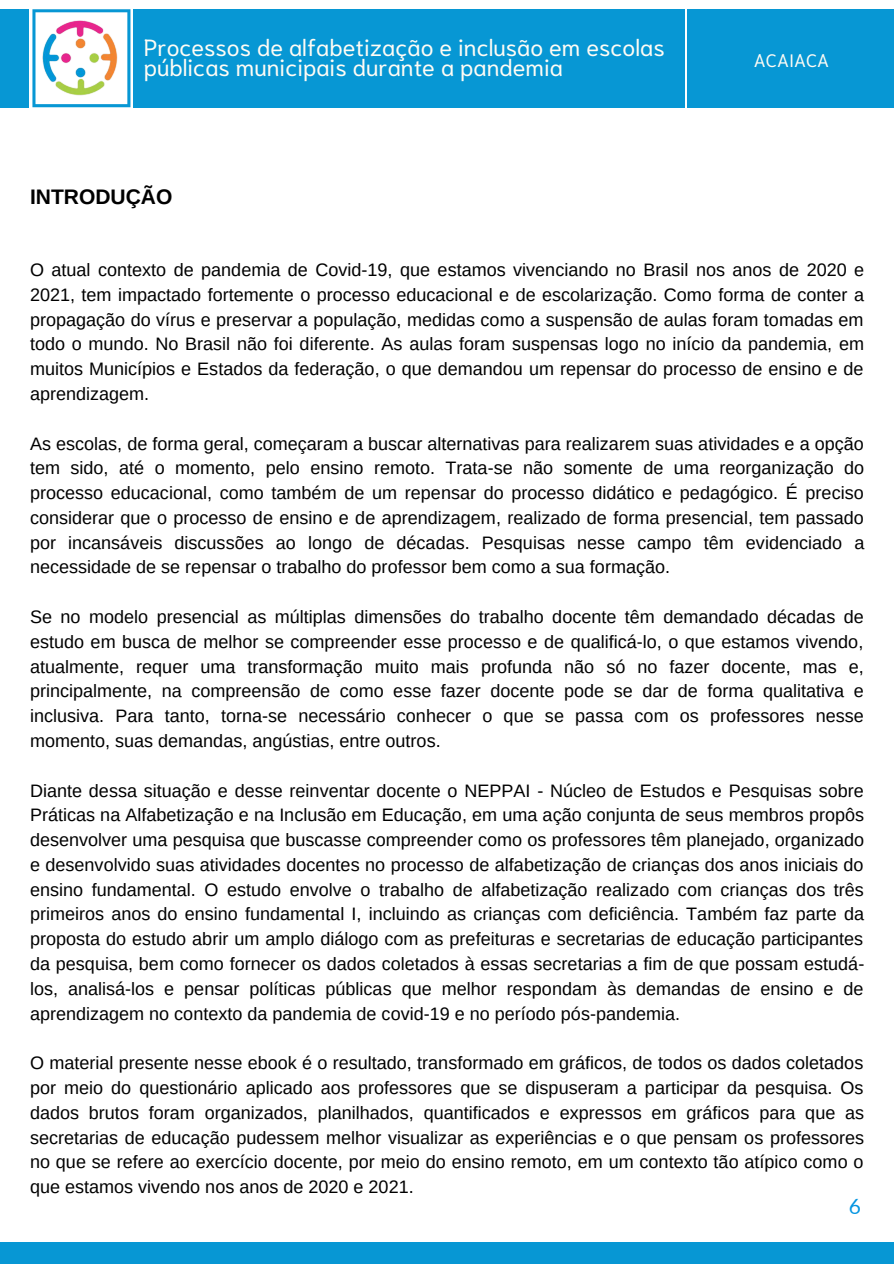
<style>
.page{position:relative;width:894px;height:1264px;background:#fff}
.page>*{position:absolute;margin:0;border:0;box-sizing:border-box;transform-origin:0 0}
.t1{font:23.4px/20.2px "Niramit";color:#fffcf5}
.t2{font:700 21px "Arimo";color:#000}
.t3{font:21px "Lato";color:#0595e1}
.t4{font:18px/24.8px "Arimo";color:#000;text-align:justify}
.t5{font:18px "Niramit";color:#fffcf5}
</style>
<div class="page">
<div style="left:0;top:1242px;width:893px;height:21px;background:#0797d4"></div>
<div style="left:134px;top:9px;width:550px;height:98px;background:#0797d4"></div>
<svg style="left:32px;top:9px;width:98px;height:98px"></svg>
<div style="left:0;top:9px;width:29px;height:98px;background:#0797d4"></div>
<div style="left:687px;top:9px;width:206px;height:98px;background:#0797d4"></div>
<p class="t1" style="left:144px;top:35px;width:522px">Processos de alfabetização e inclusão em escolas públicas municipais durante a pandemia</p>
<p class="t2" style="left:30px;top:185px;width:144px">INTRODUÇÃO</p>
<p class="t5" style="left:753px;top:47px;width:77px">ACAIACA</p>
<p class="t4" style="left:30px;top:257px;width:835px">O atual contexto de pandemia de Covid-19, que estamos vivenciando no Brasil nos anos de 2020 e 2021, tem impactado fortemente o processo educacional e de escolarização. Como forma de conter a propagação do vírus e preservar a população, medidas como a suspensão de aulas foram tomadas em todo o mundo. No Brasil não foi diferente. As aulas foram suspensas logo no início da pandemia, em muitos Municípios e Estados da federação, o que demandou um repensar do processo de ensino e de aprendizagem.</p>
<p class="t4" style="left:30px;top:431px;width:835px">As escolas, de forma geral, começaram a buscar alternativas para realizarem suas atividades e a opção tem sido, até o momento, pelo ensino remoto. Trata-se não somente de uma reorganização do processo educacional, como também de um repensar do processo didático e pedagógico. É preciso considerar que o processo de ensino e de aprendizagem, realizado de forma presencial, tem passado por incansáveis discussões ao longo de décadas. Pesquisas nesse campo têm evidenciado a necessidade de se repensar o trabalho do professor bem como a sua formação.</p>
<p class="t4" style="left:30px;top:604px;width:835px">Se no modelo presencial as múltiplas dimensões do trabalho docente têm demandado décadas de estudo em busca de melhor se compreender esse processo e de qualificá-lo, o que estamos vivendo, atualmente, requer uma transformação muito mais profunda não só no fazer docente, mas e, principalmente, na compreensão de como esse fazer docente pode se dar de forma qualitativa e inclusiva. Para tanto, torna-se necessário conhecer o que se passa com os professores nesse momento, suas demandas, angústias, entre outros.</p>
<p class="t4" style="left:30px;top:778px;width:835px">Diante dessa situação e desse reinventar docente o NEPPAI - Núcleo de Estudos e Pesquisas sobre Práticas na Alfabetização e na Inclusão em Educação, em uma ação conjunta de seus membros propôs desenvolver uma pesquisa que buscasse compreender como os professores têm planejado, organizado e desenvolvido suas atividades docentes no processo de alfabetização de crianças dos anos iniciais do ensino fundamental. O estudo envolve o trabalho de alfabetização realizado com crianças dos três primeiros anos do ensino fundamental I, incluindo as crianças com deficiência. Também faz parte da proposta do estudo abrir um amplo diálogo com as prefeituras e secretarias de educação participantes da pesquisa, bem como fornecer os dados coletados à essas secretarias a fim de que possam estudá&shy;los, analisá-los e pensar políticas públicas que melhor respondam às demandas de ensino e de aprendizagem no contexto da pandemia de covid-19 e no período pós-pandemia.</p>
<p class="t4" style="left:30px;top:1050px;width:835px">O material presente nesse ebook é o resultado, transformado em gráficos, de todos os dados coletados por meio do questionário aplicado aos professores que se dispuseram a participar da pesquisa. Os dados brutos foram organizados, planilhados, quantificados e expressos em gráficos para que as secretarias de educação pudessem melhor visualizar as experiências e o que pensam os professores no que se refere ao exercício docente, por meio do ensino remoto, em um contexto tão atípico como o que estamos vivendo nos anos de 2020 e 2021.</p>
<p class="t3" style="left:848px;top:1193px;width:14px">6</p>
</div>
